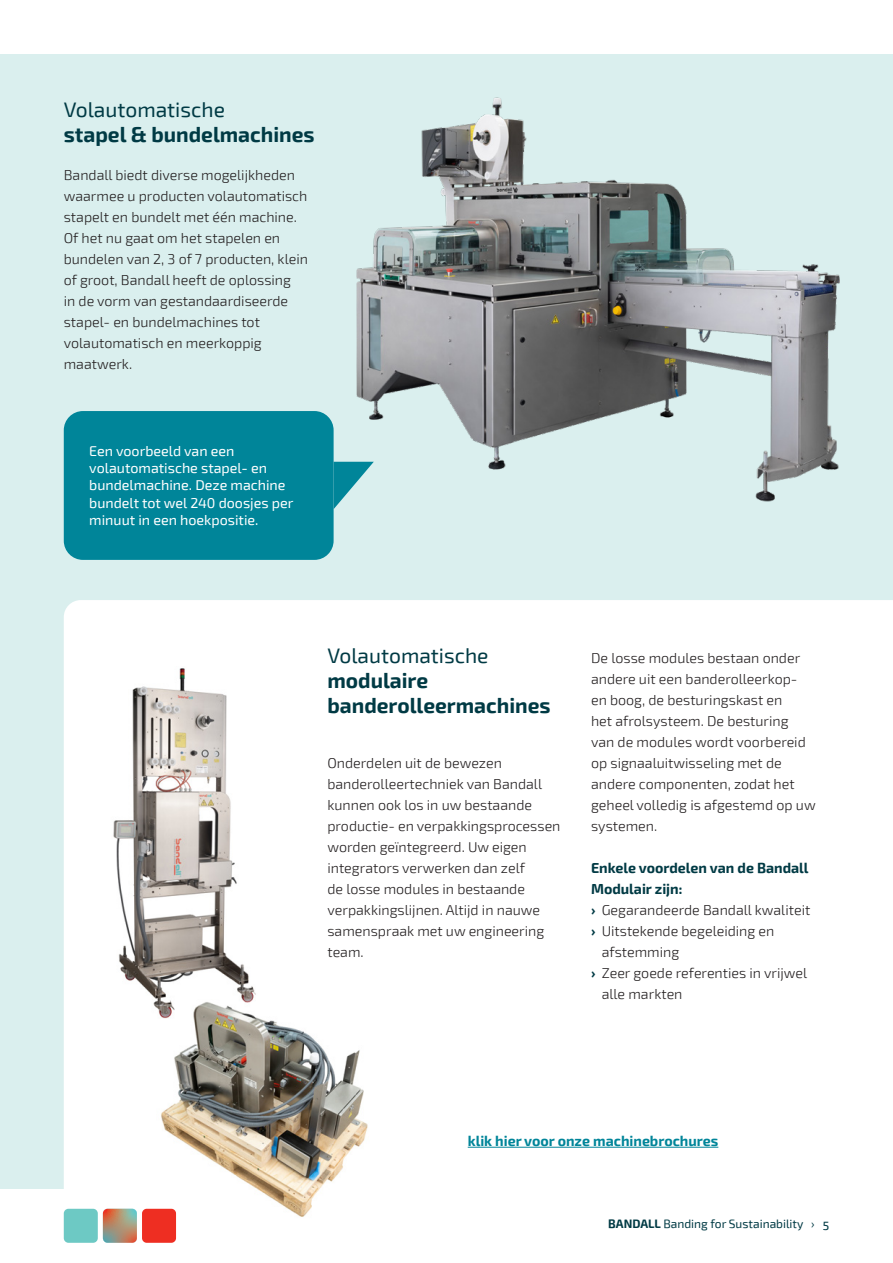
<style>
.page{position:relative;width:893px;height:1263px;background:#fff}
.page>*{position:absolute;margin:0;border:0;box-sizing:border-box;transform-origin:0 0}
.Subkop{font:700 21px/25.2px "Exo 2";color:#003a44}
.Bodytekst_NL{font:300 14.25px/21px "Exo 2";color:#231f20}
.Subkop_Bruin{font:14.25px/17.1px "Exo 2";color:#fff}
.Bodytekst_NL-2{font:700 14.25px/21px "Exo 2";color:#003a44}
.Bodytekst_NL-3{font:700 14.25px "Exo 2";color:#008599}
.t1{font:12px "Exo 2";color:#003a44}
.s1{font-weight:400}
.s2{font-weight:700;color:#003a44}
.s3{font-weight:700}
.s4{font-weight:500}
</style>
<div class="page">
<div style="left:142px;top:1209px;width:34px;height:34px;background:#ee2e22;border-radius:5px"></div>
<div style="left:64px;top:1209px;width:34px;height:34px;background:#6dc9c4;border-radius:5px"></div>
<svg style="left:103px;top:1209px;width:34px;height:34px"></svg>
<div style="left:0;top:54px;width:893px;height:1134px;background:#daefee"></div>
<div style="left:64px;top:600px;width:829px;height:588px;background:#fff"></div>
<div style="left:64px;top:411px;width:270px;height:149px;background:#008599;border-radius:19px"></div>
<img style="left:334px;top:97px;width:506px;height:412px">
<hr style="left:468px;top:1147px;width:250px;height:1px;background:#008599">
<img style="left:106px;top:667px;width:154px;height:353px">
<img style="left:156px;top:999px;width:218px;height:219px">
<p class="Subkop" style="left:64px;top:98px;width:252px"><span class="s1">Volautomatische<br></span>stapel &amp; bundelmachines</p>
<p class="Bodytekst_NL" style="left:64px;top:165px;width:246px">Bandall biedt diverse mogelijkheden waarmee u producten volautomatisch stapelt en bundelt met één machine.<br>Of het nu gaat om het stapelen en bundelen van 2, 3 of 7 producten, klein of groot, Bandall heeft de oplossing<br>in de vorm van gestandaardiseerde stapel- en bundelmachines tot volautomatisch en meerkoppig maatwerk.</p>
<p class="Subkop_Bruin" style="left:89px;top:443px;width:206px">Een voorbeeld van een volautomatische stapel- en bundelmachine. Deze machine bundelt tot wel 240 doosjes per minuut in een hoekpositie.</p>
<p class="Subkop" style="left:327px;top:644px;width:225px"><span class="s1">Volautomatische </span>modulaire banderolleermachines</p>
<p class="Bodytekst_NL" style="left:327px;top:753px;width:235px">Onderdelen uit de bewezen banderolleertechniek van Bandall kunnen ook los in uw bestaande productie- en verpakkingsprocessen worden geïntegreerd. Uw eigen integrators verwerken dan zelf<br>de losse modules in bestaande verpakkingslijnen. Altijd in nauwe samenspraak met uw engineering team.</p>
<p class="Bodytekst_NL" style="left:591px;top:648px;width:226px">De losse modules bestaan onder andere uit een banderolleerkop&shy;en boog, de besturingskast en<br>het afrolsysteem. De besturing<br>van de modules wordt voorbereid op signaaluitwisseling met de andere componenten, zodat het geheel volledig is afgestemd op uw systemen.</p>
<p class="Bodytekst_NL-2" style="left:591px;top:858px;width:219px">Enkele voordelen van de Bandall<br>Modulair zijn:</p>
<p class="Bodytekst_NL" style="left:591px;top:900px;width:221px"><span class="s2">›</span> Gegarandeerde Bandall kwaliteit</p>
<p class="Bodytekst_NL" style="left:602px;top:921px;width:174px;text-indent:-11px"><span class="s2">›</span> Uitstekende begeleiding en afstemming</p>
<p class="Bodytekst_NL" style="left:602px;top:963px;width:207px;text-indent:-11px"><span class="s2">›</span> Zeer goede referenties in vrijwel alle markten</p>
<p class="Bodytekst_NL-3" style="left:468px;top:1132px;width:252px">klik hier voor onze machinebrochures</p>
<p class="t1" style="left:608px;top:1217px;width:222px"><span class="s3">BANDALL</span> Banding for Sustainability › <span class="s4">5</span></p>
</div>
